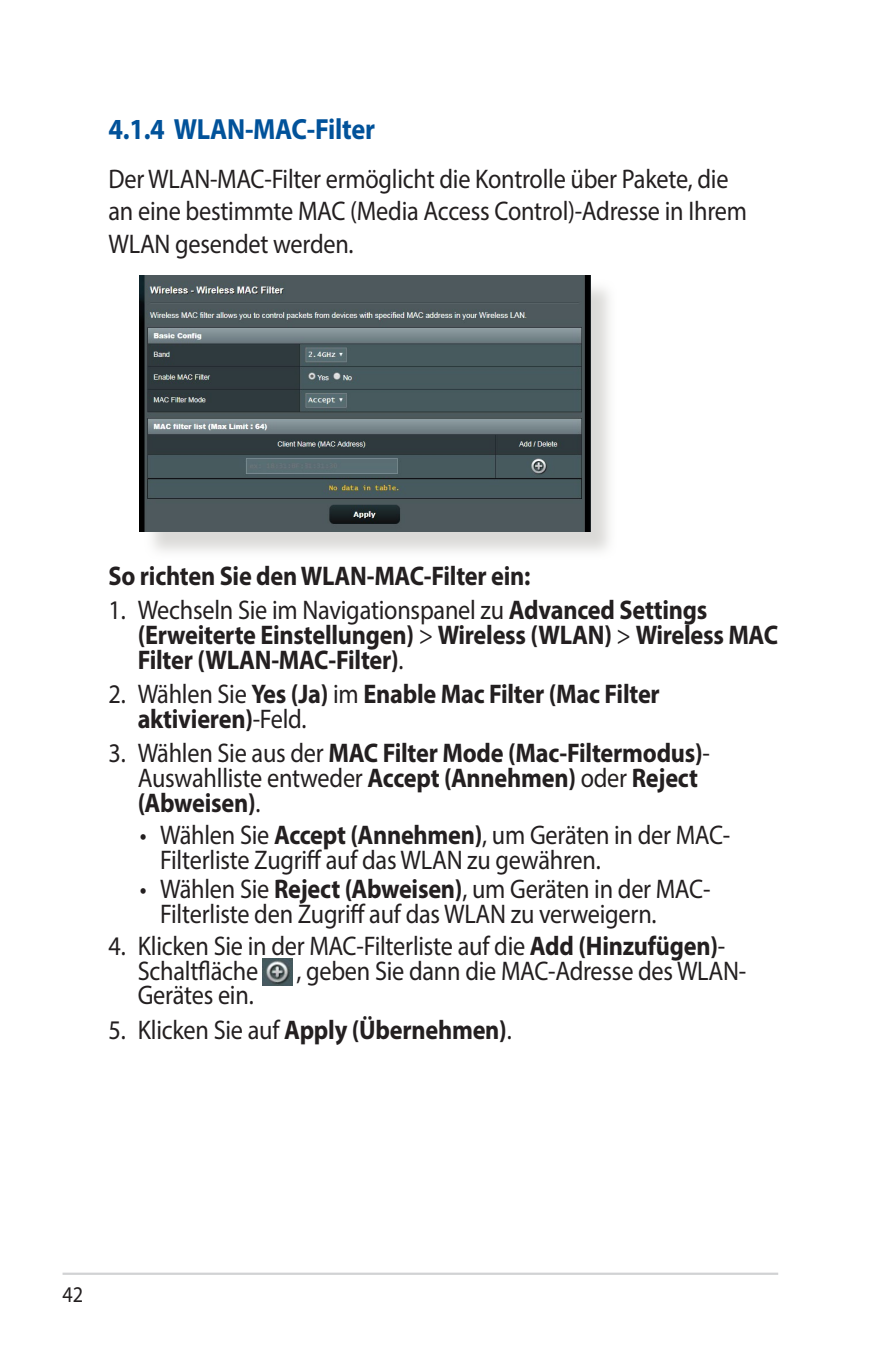
<style>
.page{position:relative;width:893px;height:1346px;background:#fff}
.page>*{position:absolute;margin:0;border:0;box-sizing:border-box;transform-origin:0 0}
.t1{font:700 29.25px "Myriad Pro";letter-spacing:-.01em;color:#01529a;scale:.9 1}
.t2{font:27px/24.8px "Myriad Pro";letter-spacing:-.01em;color:#231f20;scale:.9 1}
.t3{font:700 27px/24.8px "Myriad Pro";letter-spacing:-.01em;color:#231f20;scale:.9 1}
.t4{font:22.5px "Myriad Pro";color:#231f20;scale:.9 1}
.s1{font-weight:400}
.s2{font-weight:700}
</style>
<div class="page">
<hr style="left:63px;top:1272px;width:715px;height:3px;background:#d1d2d4">
<div style="left:143px;top:278px;width:475px;height:281px;background:#cfcecb;opacity:.75"></div>
<img style="left:140px;top:275px;width:450px;height:256px">
<img style="left:263px;top:958px;width:30px;height:27px">
<p class="t1" style="left:108px;top:110px;width:298px">4.1.4 WLAN-MAC-Filter</p>
<p class="t2" style="left:108px;top:162px;width:711px;line-height:32.4px">Der WLAN-MAC-Filter ermöglicht die Kontrolle über Pakete, die an eine bestimmte MAC (Media Access Control)-Adresse in Ihrem<br>WLAN gesendet werden.</p>
<p class="t3" style="left:108px;top:563px;width:470px">So richten Sie den WLAN-MAC-Filter ein:</p>
<p class="t3" style="left:138px;top:597px;width:713px;text-indent:-29px"><span class="s1">1. Wechseln Sie im Navigationspanel zu</span> Advanced Settings (Erweiterte Einstellungen) <span class="s1">&gt;</span> Wireless (WLAN) <span class="s1">&gt;</span> Wireless MAC<br>Filter (WLAN-MAC-Filter)<span class="s1">.</span></p>
<p class="t3" style="left:138px;top:681px;width:582px;text-indent:-29px"><span class="s1">2. Wählen Sie</span> Yes (Ja) <span class="s1">im</span> Enable Mac Filter (Mac Filter aktivieren)<span class="s1">-Feld.</span></p>
<p class="t3" style="left:138px;top:740px;width:637px;text-indent:-29px"><span class="s1">3. Wählen Sie aus der</span> MAC Filter Mode (Mac-Filtermodus)<span class="s1">-<br>Auswahlliste entweder</span> Accept (Annehmen) <span class="s1">oder</span> Reject (Abweisen)<span class="s1">.</span></p>
<p class="t2" style="left:160px;top:822px;width:635px;text-indent:-20px">• Wählen Sie <span class="s2">Accept (Annehmen)</span>, um Geräten in der MAC-<br>Filterliste Zugriff auf das WLAN zu gewähren.</p>
<p class="t2" style="left:160px;top:876px;width:613px;text-indent:-20px">• Wählen Sie <span class="s2">Reject (Abweisen)</span>, um Geräten in der MAC-<br>Filterliste den Zugriff auf das WLAN zu verweigern.</p>
<p class="t2" style="left:138px;top:933px;width:654px;text-indent:-29px">4. Klicken Sie in der MAC-Filterliste auf die <span class="s2">Add (Hinzufügen)</span>-<br>Schaltfläche</p>
<p class="t2" style="left:296px;top:958px;width:501px">, geben Sie dann die MAC-Adresse des WLAN-</p>
<p class="t2" style="left:138px;top:982px;width:130px">Gerätes ein.</p>
<p class="t3" style="left:108px;top:1016px;width:450px"><span class="s1">5. Klicken Sie auf</span> Apply (Übernehmen)<span class="s1">.</span></p>
<p class="t4" style="left:63px;top:1281px;width:24px">42</p>
</div>
